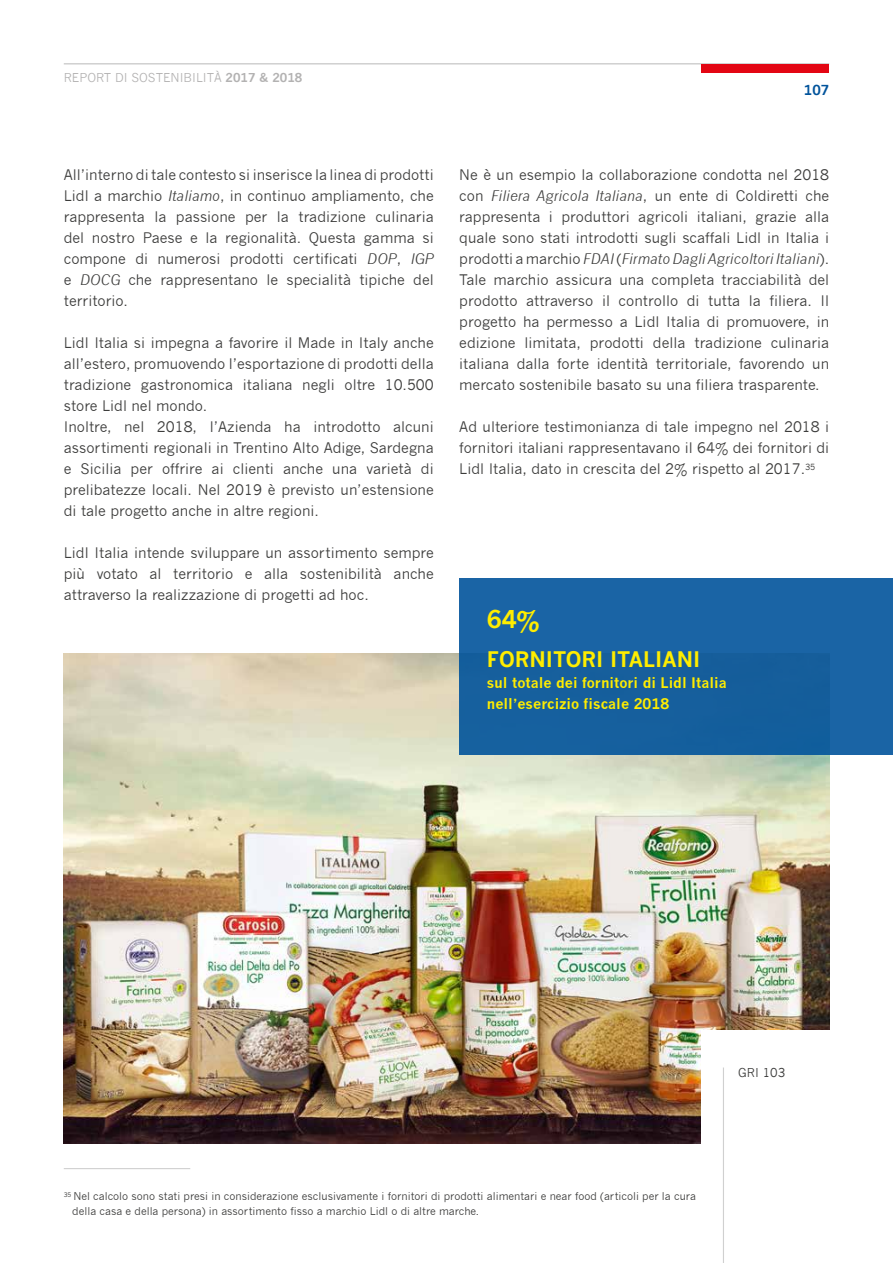
<style>
.page{position:relative;width:893px;height:1263px;background:#fff}
.page>*{position:absolute;margin:0;border:0;box-sizing:border-box;transform-origin:0 0}
.t1{font:700 24px "News Gothic";color:#ffed00}
.t2{font:700 21px "News Gothic";color:#ffed00}
.t3{font:14.25px/21px "News Gothic";color:#3c3c3b;text-align:justify}
.t4{font:700 14.25px/21px "News Gothic";color:#ffed00}
.t5{font:700 13.5px "News Gothic";color:#00539b}
.t6{font:12px "News Gothic";color:#b3b2b2}
.t7{font:12px "News Gothic";color:#3c3c3b}
.t8{font:10.5px/15px "News Gothic";color:#3c3c3b}
.s1{font-weight:700}
.s2{font-style:italic}
</style>
<div class="page">
<hr style="left:64px;top:63px;width:765px;height:2px;background:#d0d0d0">
<div style="left:702px;top:64px;width:127px;height:9px;background:#e30613"></div>
<img style="left:64px;top:653px;width:765px;height:491px">
<div style="left:459px;top:578px;width:434px;height:176px;background:#17619f"></div>
<hr style="left:64px;top:1168px;width:126px;height:1px;background:#d0d0d0">
<div style="left:702px;top:1030px;width:191px;height:233px;background:#fff"></div>
<hr style="left:723px;top:1067px;width:1px;height:196px;background:#d0d0d0">
<p class="t6" style="left:64px;top:71px;width:240px">REPORT DI SOSTENIBILITÀ <span class="s1">2017 &amp; 2018</span></p>
<p class="t5" style="left:804px;top:82px;width:27px">107</p>
<p class="t3" style="left:64px;top:165px;width:371px">All’interno di tale contesto si inserisce la linea di prodotti Lidl a marchio <span class="s2">Italiamo</span>, in continuo ampliamento, che rappresenta la passione per la tradizione culinaria del nostro Paese e la regionalità. Questa gamma si compone di numerosi prodotti certificati <span class="s2">DOP</span>, <span class="s2">IGP </span>e <span class="s2">DOCG</span> che rappresentano le specialità tipiche del territorio.</p>
<p class="t3" style="left:64px;top:333px;width:371px;text-align:left">Lidl Italia si impegna a favorire il Made in Italy anche all’estero, promuovendo l’esportazione di prodotti della tradizione gastronomica italiana negli oltre 10.500 store Lidl nel mondo.<br>Inoltre, nel 2018, l’Azienda ha introdotto alcuni assortimenti regionali in Trentino Alto Adige, Sardegna e Sicilia per offrire ai clienti anche una varietà di prelibatezze locali. Nel 2019 è previsto un’estensione di tale progetto anche in altre regioni.</p>
<p class="t3" style="left:64px;top:543px;width:371px">Lidl Italia intende sviluppare un assortimento sempre più votato al territorio e alla sostenibilità anche attraverso la realizzazione di progetti ad hoc.</p>
<p class="t3" style="left:459px;top:165px;width:371px">Ne è un esempio la collaborazione condotta nel 2018 con <span class="s2">Filiera Agricola Italiana</span>, un ente di Coldiretti che rappresenta i produttori agricoli italiani, grazie alla quale sono stati introdotti sugli scaffali Lidl in Italia i prodotti a marchio <span class="s2">FDAI</span> (<span class="s2">Firmato Dagli Agricoltori Italiani</span>).<br>Tale marchio assicura una completa tracciabilità del prodotto attraverso il controllo di tutta la filiera. Il progetto ha permesso a Lidl Italia di promuovere, in edizione limitata, prodotti della tradizione culinaria italiana dalla forte identità territoriale, favorendo un mercato sostenibile basato su una filiera trasparente.</p>
<p class="t3" style="left:459px;top:417px;width:371px">Ad ulteriore testimonianza di tale impegno nel 2018 i fornitori italiani rappresentavano il 64% dei fornitori di Lidl Italia, dato in crescita del 2% rispetto al 2017.<sup>35</sup></p>
<h1 class="t1" style="left:487px;top:605px;width:54px">64%</h1>
<h2 class="t2" style="left:487px;top:647px;width:215px">FORNITORI ITALIANI</h2>
<p class="t4" style="left:487px;top:672px;width:241px">sul totale dei fornitori di Lidl Italia nell’esercizio fiscale 2018</p>
<p class="t7" style="left:738px;top:1066px;width:48px">GRI 103</p>
<p class="t8" style="left:72px;top:1189px;width:625px;text-indent:-9px"><sup>35</sup> Nel calcolo sono stati presi in considerazione esclusivamente i fornitori di prodotti alimentari e near food (articoli per la cura della casa e della persona) in assortimento fisso a marchio Lidl o di altre marche.</p>
</div>
